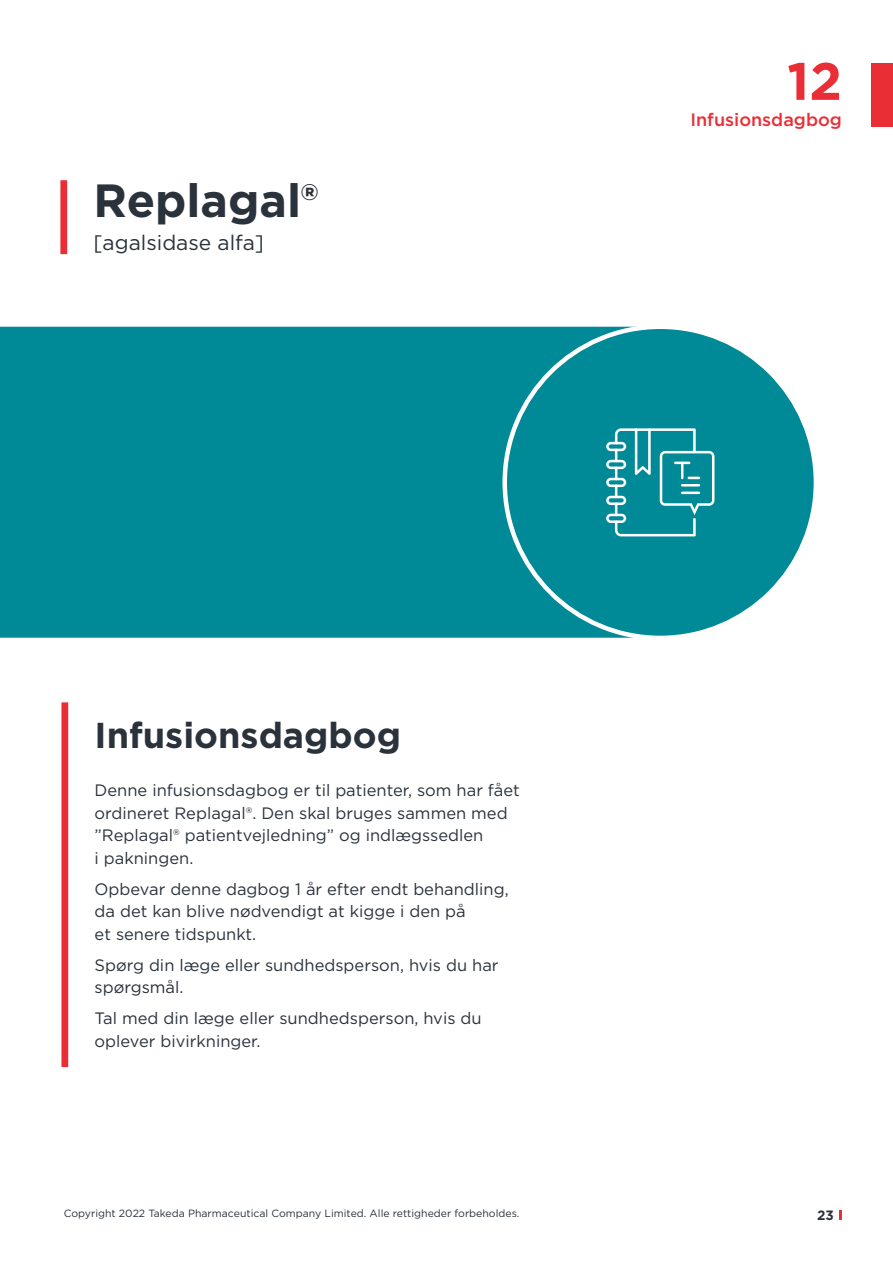
<style>
.page{position:relative;width:893px;height:1263px;background:#fff}
.page>*{position:absolute;margin:0;border:0;box-sizing:border-box;transform-origin:0 0}
.Chapter_number{font:700 52.5px "Gotham";color:#ea2e36}
.t1{font:700 46.5px "Gotham";color:#2a323c}
.Header_2{font:700 36px "Gotham";color:#2a323c}
.Body{font:21px "Gotham";color:#2a323c}
.Chapter_number-2{font:500 18px "Gotham";color:#ea2e36}
.Body-2{font:16.5px/22.5px "Gotham";color:#2a323c}
.t2{font:700 13.5px "Gotham";color:#2a323c}
.t3{font:10.5px "Gotham";color:#2a323c}
</style>
<div class="page">
<div style="left:872px;top:63px;width:21px;height:64px;background:#ea2e36"></div>
<svg style="left:839px;top:1210px;width:3px;height:10px"></svg>
<div style="left:0;top:327px;width:502px;height:311px;background:#008996"></div>
<svg style="left:502px;top:326px;width:312px;height:312px;background:#269aa5"></svg>
<svg style="left:606px;top:428px;width:108px;height:108px;background:#2d9da8"></svg>
<div style="left:60px;top:180px;width:7px;height:74px;background:#ea2e36"></div>
<div style="left:61px;top:702px;width:7px;height:365px;background:#ea2e36"></div>
<p class="t1" style="left:94px;top:170px;width:226px">Replagal®</p>
<p class="Body" style="left:94px;top:229px;width:172px">[agalsidase alfa]</p>
<p class="Chapter_number" style="left:787px;top:46px;width:56px">12</p>
<p class="Chapter_number-2" style="left:690px;top:108px;width:153px">Infusionsdagbog</p>
<p class="Header_2" style="left:95px;top:711px;width:308px">Infusionsdagbog</p>
<p class="Body-2" style="left:95px;top:779px;width:427px">Denne infusionsdagbog er til patienter, som har fået ordineret Replagal®. Den skal bruges sammen med ”Replagal® patientvejledning” og indlægssedlen<br>i pakningen.</p>
<p class="Body-2" style="left:95px;top:877px;width:416px">Opbevar denne dagbog 1 år efter endt behandling, da det kan blive nødvendigt at kigge i den på<br>et senere tidspunkt.</p>
<p class="Body-2" style="left:95px;top:953px;width:405px">Spørg din læge eller sundhedsperson, hvis du har spørgsmål.</p>
<p class="Body-2" style="left:95px;top:1007px;width:388px">Tal med din læge eller sundhedsperson, hvis du oplever bivirkninger.</p>
<p class="t3" style="left:64px;top:1207px;width:457px">Copyright 2022 Takeda Pharmaceutical Company Limited. Alle rettigheder forbeholdes.</p>
<p class="t2" style="left:817px;top:1206px;width:18px">23</p>
</div>
